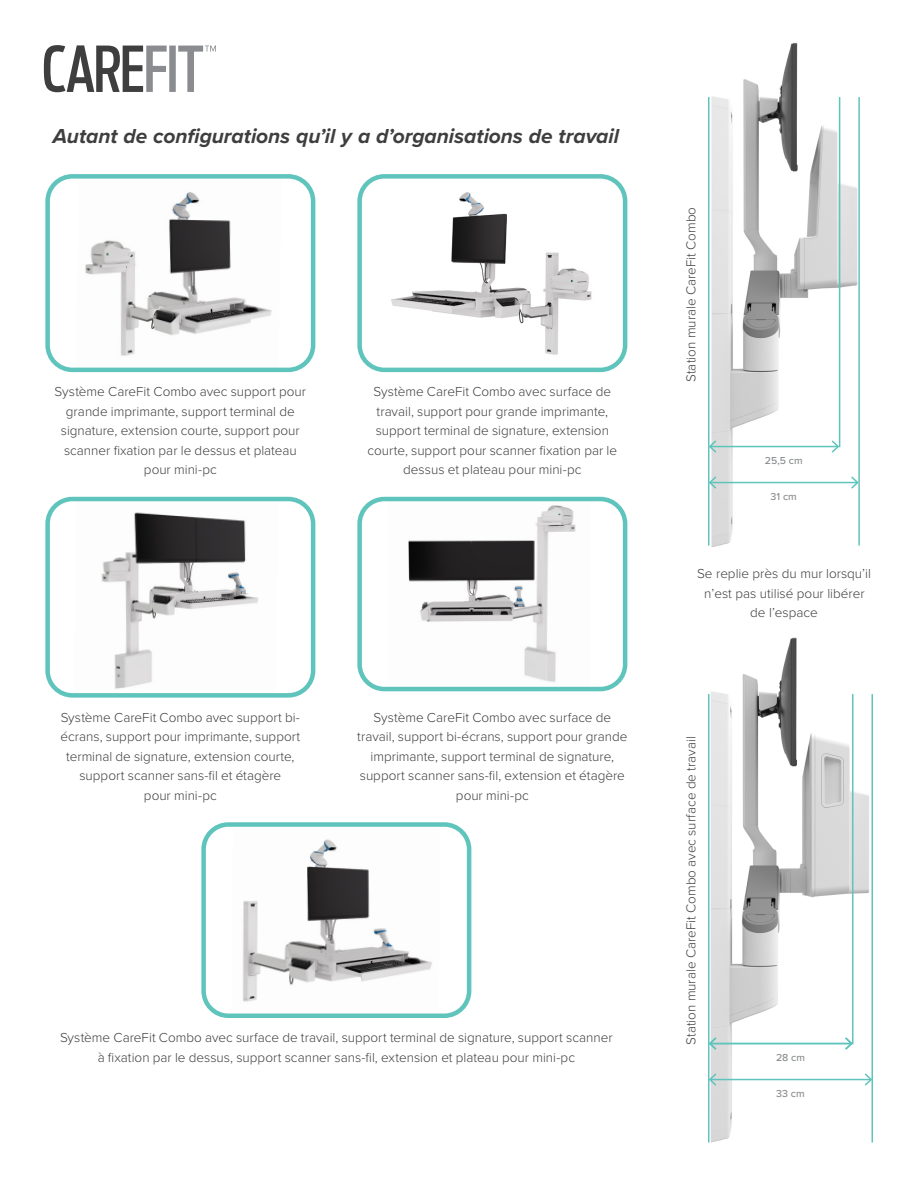
<style>
.page{position:relative;width:918px;height:1188px;background:#fff}
.page>*{position:absolute;margin:0;border:0;box-sizing:border-box;transform-origin:0 0}
.Bullets-sidebar{font:italic 700 21px "Proxima Nova";color:#3e3e3f}
.t1{font:300 13.5px/19.5px "Proxima Nova";color:#3e3e3f;text-align:center}
.Matrix-product_specs{font:500 10.5px "Proxima Nova";color:#8a8c8f}
</style>
<div class="page">
<svg style="left:44px;top:45px;width:172px;height:47px"></svg>
<img style="left:85px;top:192px;width:187px;height:164px">
<div style="left:45px;top:174px;width:270px;height:198px;border:4px solid #5fc4bc;border-radius:25px"></div>
<img style="left:377px;top:179px;width:215px;height:188px">
<div style="left:357px;top:174px;width:270px;height:198px;border:4px solid #5fc4bc;border-radius:25px"></div>
<img style="left:101px;top:512px;width:158px;height:177px">
<div style="left:45px;top:497px;width:270px;height:201px;border:4px solid #5fc4bc;border-radius:25px"></div>
<img style="left:408px;top:505px;width:168px;height:177px">
<div style="left:357px;top:497px;width:270px;height:194px;border:4px solid #5fc4bc;border-radius:25px"></div>
<img style="left:243px;top:839px;width:189px;height:163px">
<div style="left:201px;top:822px;width:270px;height:196px;border:4px solid #5fc4bc;border-radius:25px"></div>
<img style="left:710px;top:637px;width:162px;height:506px">
<img style="left:711px;top:42px;width:147px;height:505px">
<hr style="left:708px;top:694px;width:2px;height:449px;background:#5fc4bc">
<hr style="left:852px;top:694px;width:2px;height:350px;background:#5fc4bc">
<hr style="left:710px;top:1043px;width:142px;height:1px;background:#5fc4bc">
<svg style="left:709px;top:1036px;width:9px;height:15px"></svg>
<svg style="left:844px;top:1036px;width:10px;height:15px"></svg>
<hr style="left:710px;top:446px;width:128px;height:1px;background:#5fc4bc">
<svg style="left:710px;top:439px;width:8px;height:15px"></svg>
<svg style="left:830px;top:439px;width:10px;height:15px"></svg>
<hr style="left:708px;top:97px;width:2px;height:449px;background:#5fc4bc">
<hr style="left:839px;top:97px;width:1px;height:350px;background:#5fc4bc">
<hr style="left:858px;top:97px;width:2px;height:449px;background:#5fc4bc">
<hr style="left:872px;top:694px;width:1px;height:449px;background:#5fc4bc">
<hr style="left:710px;top:1079px;width:161px;height:1px;background:#5fc4bc">
<svg style="left:709px;top:1072px;width:9px;height:15px"></svg>
<svg style="left:863px;top:1072px;width:9px;height:15px"></svg>
<hr style="left:710px;top:482px;width:148px;height:1px;background:#5fc4bc">
<svg style="left:709px;top:475px;width:9px;height:15px"></svg>
<svg style="left:850px;top:475px;width:10px;height:15px"></svg>
<p class="Bullets-sidebar" style="left:53px;top:120px;width:568px">Autant de configurations qu’il y a d’organisations de travail</p>
<p class="t1" style="left:55px;top:381px;width:253px">Système CareFit Combo avec support pour grande imprimante, support terminal de signature, extension courte, support pour scanner fixation par le dessus et plateau pour mini-pc</p>
<p class="t1" style="left:368px;top:381px;width:251px">Système CareFit Combo avec surface de travail, support pour grande imprimante, support terminal de signature, extension courte, support pour scanner fixation par le dessus et plateau pour mini-pc</p>
<p class="t1" style="left:60px;top:707px;width:241px">Système CareFit Combo avec support bi&shy;écrans, support pour imprimante, support terminal de signature, extension courte, support scanner sans-fil et étagère<br>pour mini-pc</p>
<p class="t1" style="left:357px;top:707px;width:272px">Système CareFit Combo avec surface de travail, support bi-écrans, support pour grande imprimante, support terminal de signature, support scanner sans-fil, extension et étagère pour mini-pc</p>
<p class="t1" style="left:60px;top:1027px;width:554px">Système CareFit Combo avec surface de travail, support terminal de signature, support scanner à fixation par le dessus, support scanner sans-fil, extension et plateau pour mini-pc</p>
<p class="t1" style="left:680px;top:382px;width:177px;rotate:-90deg">Station murale CareFit Combo</p>
<p class="Matrix-product_specs" style="left:765px;top:453px;width:39px">25,5 cm</p>
<p class="Matrix-product_specs" style="left:771px;top:489px;width:28px">31 cm</p>
<p class="t1" style="left:697px;top:563px;width:175px">Se replie près du mur lorsqu’il n’est pas utilisé pour libérer de l’espace</p>
<p class="t1" style="left:680px;top:1045px;width:310px;rotate:-90deg">Station murale CareFit Combo avec surface de travail</p>
<p class="Matrix-product_specs" style="left:776px;top:1050px;width:30px">28 cm</p>
<p class="Matrix-product_specs" style="left:776px;top:1086px;width:30px">33 cm</p>
</div>
